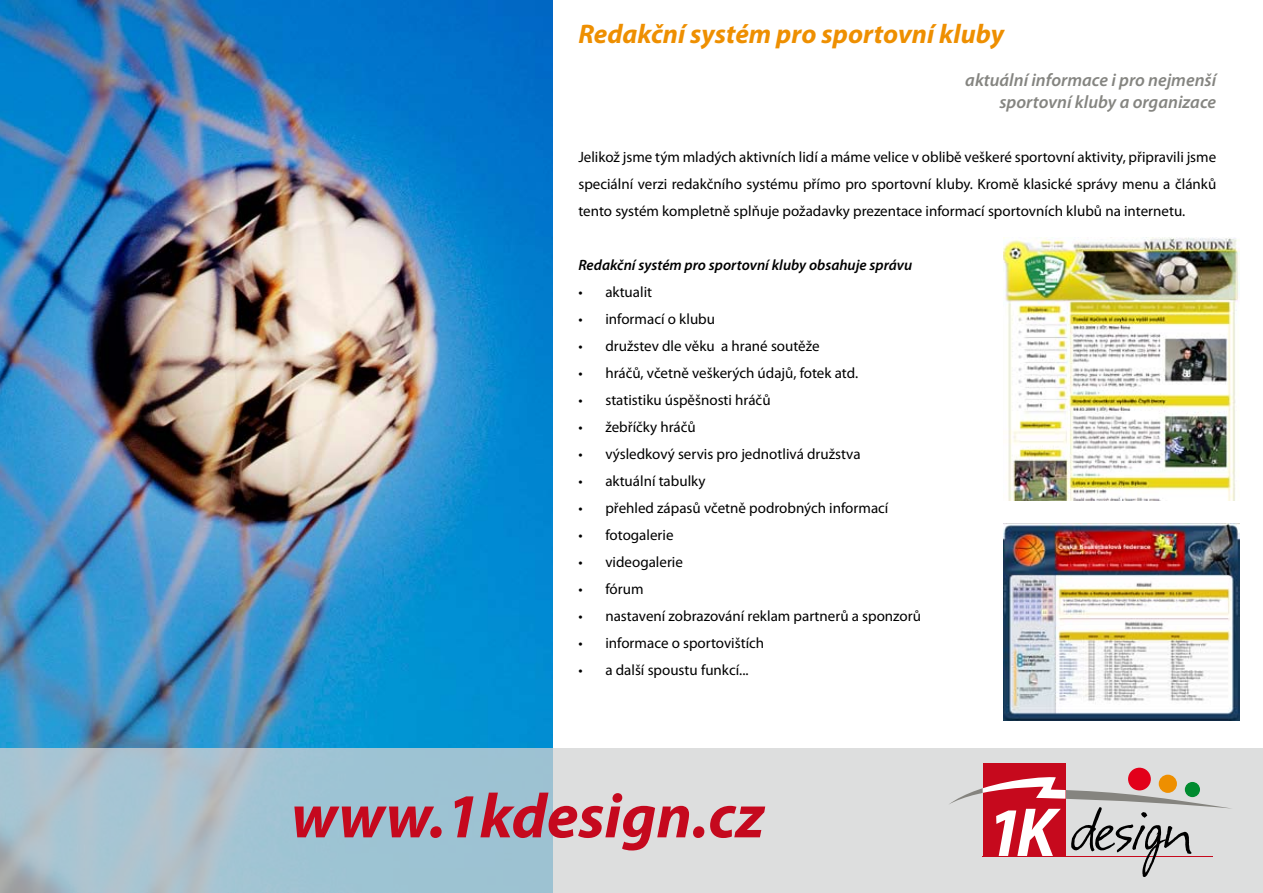
<style>
.page{position:relative;width:1263px;height:893px;background:#fff}
.page>*{position:absolute;margin:0;border:0;box-sizing:border-box;transform-origin:0 0}
.t1{font:italic 700 63px "Myriad Pro";color:#c5091e}
.t2{font:italic 700 27px "Myriad Pro";color:#ee8f01}
.t3{font:italic 600 18px/21.6px "Myriad Pro";color:#858581;text-align:right}
.t4{font:15px/27px "Myriad Pro";color:#000;text-align:justify}
.t5{font:italic 600 15px "Myriad Pro";color:#000}
</style>
<div class="page">
<img style="left:0;top:0;width:553px;height:748px">
<svg style="left:0;top:748px;width:1263px;height:145px"></svg>
<div style="left:983px;top:763px;width:82px;height:94px;background:#c6091d"></div>
<div style="left:1128px;top:768px;width:23px;height:22px;background:#e2001a;border-radius:50%"></div>
<svg style="left:948px;top:776px;width:285px;height:101px"></svg>
<img style="left:1003px;top:238px;width:236px;height:262px">
<img style="left:1003px;top:524px;width:236px;height:197px">
<h2 class="t2" style="left:578px;top:17px;width:427px">Redakční systém pro sportovní kluby</h2>
<p class="t3" style="left:965px;top:69px;width:252px">aktuální informace i pro nejmenší sportovní kluby a organizace</p>
<p class="t4" style="left:578px;top:143px;width:639px">Jelikož jsme tým mladých aktivních lidí a máme velice v oblibě veškeré sportovní aktivity, připravili jsme speciální verzi redakčního systému přímo pro sportovní kluby. Kromě klasické správy menu a článků tento systém kompletně splňuje požadavky prezentace informací sportovních klubů na internetu.</p>
<p class="t5" style="left:578px;top:255px;width:335px">Redakční systém pro sportovní kluby obsahuje správu</p>
<p class="t4" style="left:578px;top:278px;width:75px">• aktualit</p>
<p class="t4" style="left:578px;top:305px;width:138px">• informací o klubu</p>
<p class="t4" style="left:578px;top:332px;width:243px">• družstev dle věku a hrané soutěže</p>
<p class="t4" style="left:578px;top:359px;width:281px">• hráčů, včetně veškerých údajů, fotek atd.</p>
<p class="t4" style="left:578px;top:386px;width:194px">• statistiku úspěšnosti hráčů</p>
<p class="t4" style="left:578px;top:413px;width:119px">• žebříčky hráčů</p>
<p class="t4" style="left:578px;top:440px;width:284px">• výsledkový servis pro jednotlivá družstva</p>
<p class="t4" style="left:578px;top:467px;width:129px">• aktuální tabulky</p>
<p class="t4" style="left:578px;top:494px;width:312px">• přehled zápasů včetně podrobných informací</p>
<p class="t4" style="left:578px;top:521px;width:97px">• fotogalerie</p>
<p class="t4" style="left:578px;top:548px;width:106px">• videogalerie</p>
<p class="t4" style="left:578px;top:575px;width:67px">• fórum</p>
<p class="t4" style="left:578px;top:602px;width:344px">• nastavení zobrazování reklam partnerů a sponzorů</p>
<p class="t4" style="left:578px;top:629px;width:187px">• informace o sportovištích</p>
<p class="t4" style="left:578px;top:656px;width:172px">• a další spoustu funkcí...</p>
<h1 class="t1" style="left:291px;top:775px;width:475px">www.1kdesign.cz</h1>
</div>
